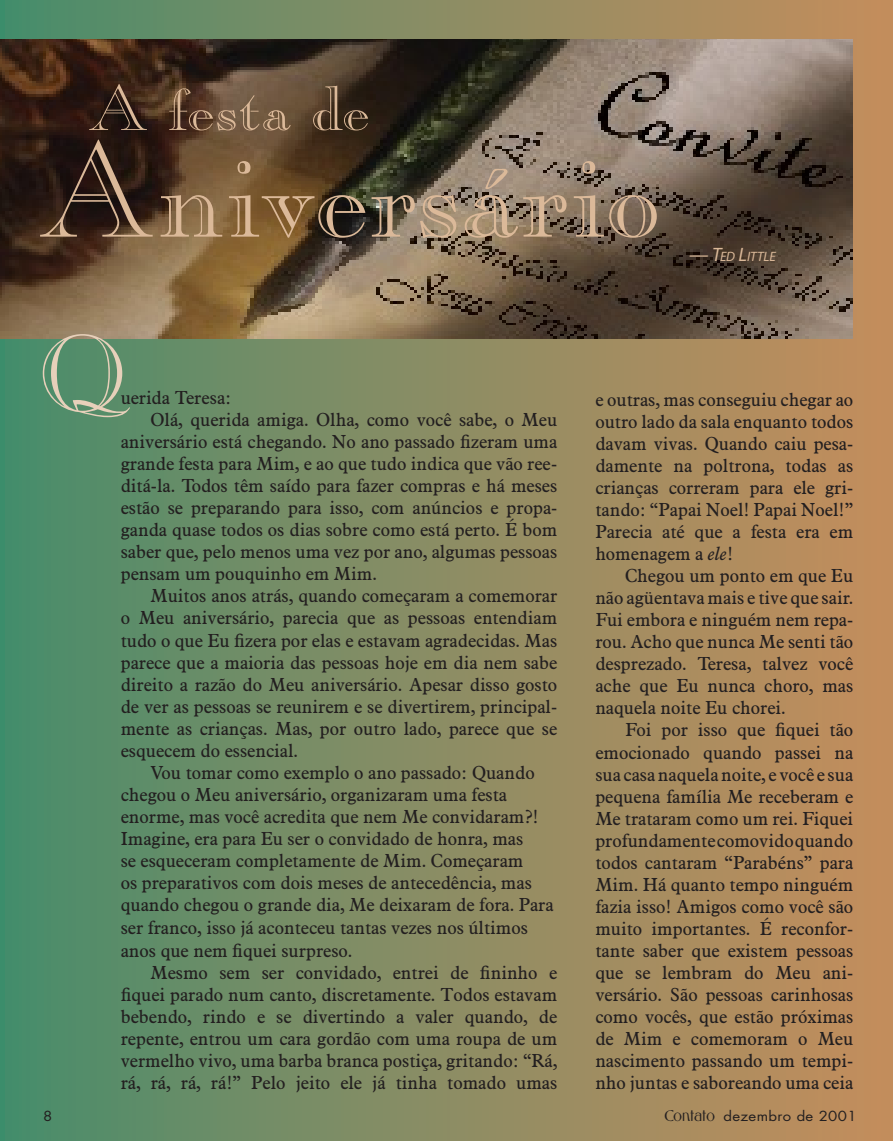
<style>
.page{position:relative;width:893px;height:1141px;background:#fff}
.page>*{position:absolute;margin:0;border:0;box-sizing:border-box;transform-origin:0 0}
.t1{font:134.75px "Caslon Open Face";letter-spacing:-.01em;color:#dbb999}
.t2{font:108.67px "Caslon Open Face";color:#e7d0ba}
.t3{font:64.05px "Caslon Open Face";letter-spacing:-.025em;color:#dbb999;scale:1.1 1}
.t4{font:18.38px/22.1px "Aldine 721 BT";color:#231f20;text-align:justify}
.t5{font:italic 13.65px "Myriad";color:#dbb999}
.t6{font:13.47px "Futura";letter-spacing:.025em;color:#231f20;scale:1.1 1}
.s1{font-size:19.43px}
.s2{font-style:italic}
.s3{font-family:"Gabriel";font-weight:700}
</style>
<div class="page">
<div style="left:0;top:0;width:888px;height:1141px;background:linear-gradient(to right,#4b8d6b,#c78d5c)"></div>
<img style="left:0;top:40px;width:853px;height:299px">
<div style="left:877px;top:0;width:16px;height:1141px;background:#c28d5c"></div>
<h3 class="t3" style="left:88px;top:70px;width:258px">A festa de</h3>
<h1 class="t1" style="left:38px;top:111px;width:625px">Aniversário</h1>
<p class="t5" style="left:689px;top:250px;width:88px"><span class="s1">— T</span>ED <span class="s1">L</span>ITTLE</p>
<h2 class="t2" style="left:37px;top:310px;width:94px">Q</h2>
<p class="t4" style="left:121px;top:386px;width:112px">uerida Teresa:</p>
<p class="t4" style="left:150px;top:408px;width:408px">Olá, querida amiga. Olha, como você sabe, o Meu</p>
<p class="t4" style="left:121px;top:430px;width:438px">aniversário está chegando. No ano passado fizeram uma</p>
<p class="t4" style="left:121px;top:452px;width:438px">grande festa para Mim, e ao que tudo indica que vão ree-</p>
<p class="t4" style="left:121px;top:474px;width:438px">ditá-la. Todos têm saído para fazer compras e há meses</p>
<p class="t4" style="left:121px;top:496px;width:438px">estão se preparando para isso, com anúncios e propa-</p>
<p class="t4" style="left:121px;top:519px;width:438px">ganda quase todos os dias sobre como está perto. É bom</p>
<p class="t4" style="left:121px;top:541px;width:438px">saber que, pelo menos uma vez por ano, algumas pessoas</p>
<p class="t4" style="left:121px;top:563px;width:258px">pensam um pouquinho em Mim.</p>
<p class="t4" style="left:150px;top:585px;width:408px">Muitos anos atrás, quando começaram a comemorar</p>
<p class="t4" style="left:121px;top:607px;width:438px">o Meu aniversário, parecia que as pessoas entendiam</p>
<p class="t4" style="left:121px;top:629px;width:438px">tudo o que Eu fizera por elas e estavam agradecidas. Mas</p>
<p class="t4" style="left:121px;top:651px;width:438px">parece que a maioria das pessoas hoje em dia nem sabe</p>
<p class="t4" style="left:121px;top:673px;width:438px">direito a razão do Meu aniversário. Apesar disso gosto</p>
<p class="t4" style="left:121px;top:695px;width:438px">de ver as pessoas se reunirem e se divertirem, principal-</p>
<p class="t4" style="left:121px;top:717px;width:438px">mente as crianças. Mas, por outro lado, parece que se</p>
<p class="t4" style="left:121px;top:739px;width:179px">esquecem do essencial.</p>
<p class="t4" style="left:150px;top:761px;width:386px">Vou tomar como exemplo o ano passado: Quando</p>
<p class="t4" style="left:121px;top:783px;width:388px">chegou o Meu aniversário, organizaram uma festa</p>
<p class="t4" style="left:121px;top:805px;width:420px">enorme, mas você acredita que nem Me convidaram?!</p>
<p class="t4" style="left:121px;top:827px;width:404px">Imagine, era para Eu ser o convidado de honra, mas</p>
<p class="t4" style="left:121px;top:849px;width:404px">se esqueceram completamente de Mim. Começaram</p>
<p class="t4" style="left:121px;top:871px;width:413px">os preparativos com dois meses de antecedência, mas</p>
<p class="t4" style="left:121px;top:893px;width:434px">quando chegou o grande dia, Me deixaram de fora. Para</p>
<p class="t4" style="left:121px;top:916px;width:409px">ser franco, isso já aconteceu tantas vezes nos últimos</p>
<p class="t4" style="left:121px;top:939px;width:233px">anos que nem fiquei surpreso.</p>
<p class="t4" style="left:150px;top:961px;width:408px">Mesmo sem ser convidado, entrei de fininho e</p>
<p class="t4" style="left:121px;top:983px;width:438px">fiquei parado num canto, discretamente. Todos estavam</p>
<p class="t4" style="left:121px;top:1005px;width:438px">bebendo, rindo e se divertindo a valer quando, de</p>
<p class="t4" style="left:121px;top:1027px;width:438px">repente, entrou um cara gordão com uma roupa de um</p>
<p class="t4" style="left:121px;top:1049px;width:438px">vermelho vivo, uma barba branca postiça, gritando: “Rá,</p>
<p class="t4" style="left:121px;top:1071px;width:438px">rá, rá, rá, rá!” Pelo jeito ele já tinha tomado umas</p>
<p class="t4" style="left:595px;top:388px;width:259px">e outras, mas conseguiu chegar ao outro lado da sala enquanto todos davam vivas. Quando caiu pesa&shy;damente na poltrona, todas as crianças correram para ele gri&shy;tando: “Papai Noel! Papai Noel!” Parecia até que a festa era em homenagem a <span class="s2">ele</span>!</p>
<p class="t4" style="left:595px;top:564px;width:259px;text-indent:30px">Chegou um ponto em que Eu não agüentava mais e tive que sair.<br>Fui embora e ninguém nem repa&shy;rou. Acho que nunca Me senti tão desprezado. Teresa, talvez você ache que Eu nunca choro, mas naquela noite Eu chorei.</p>
<p class="t4" style="left:595px;top:719px;width:259px;text-indent:30px">Foi por isso que fiquei tão emocionado quando passei na sua casa naquela noite, e você e sua pequena família Me receberam e Me trataram como um rei. Fiquei profundamente comovido quando todos cantaram “Parabéns” para Mim. Há quanto tempo ninguém fazia isso! Amigos como você são muito importantes. É reconfor&shy;tante saber que existem pessoas que se lembram do Meu ani&shy;versário. São pessoas carinhosas como vocês, que estão próximas de Mim e comemoram o Meu nascimento passando um tempi&shy;nho juntas e saboreando uma ceia</p>
<p class="t6" style="left:43px;top:1107px;width:10px">8</p>
<p class="t6" style="left:665px;top:1107px;width:176px"><span class="s3">CONTATO</span> dezembro de 2001</p>
</div>
